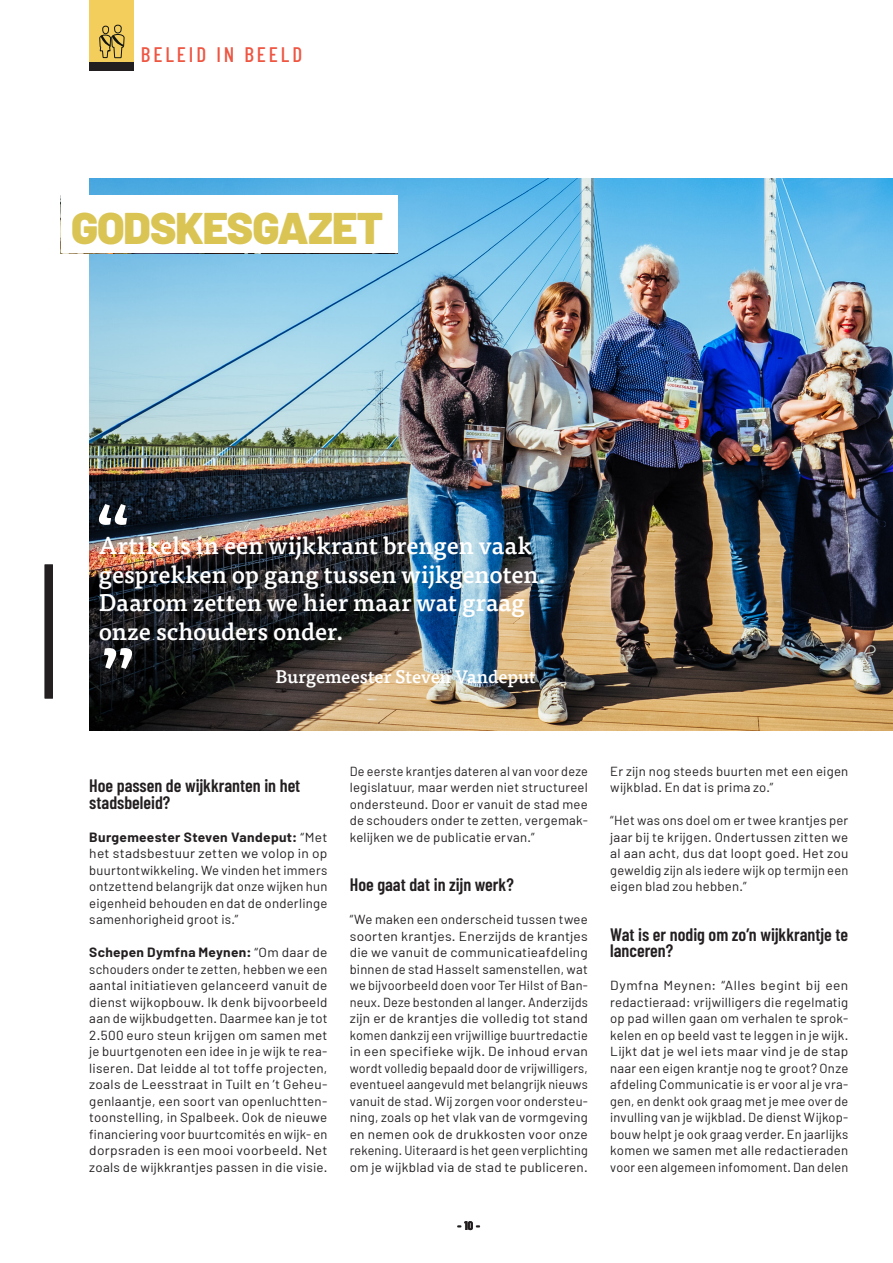
<style>
.page{position:relative;width:893px;height:1263px;background:#fff}
.page>*{position:absolute;margin:0;border:0;box-sizing:border-box;transform-origin:0 0}
.t1{font:900 44.4px "Barlow";letter-spacing:-.025em;color:#dac554}
.Quote_Klein{font:500 24px/28.8px "Tisa Pro";color:#fff}
.Themanaam{font:500 21px "Barlow Condensed";letter-spacing:.14em;color:#ee5642}
.Tussentitel{font:600 18px/16.5px "Barlow Condensed";color:#231f20}
.Quote_Klein-2{font:500 18px "Tisa Pro";letter-spacing:-.005em;color:#fff}
.Brood_uitgelijnd{font:13.2px/16.5px "Barlow";letter-spacing:.02em;color:#231f20;text-align:justify;scale:1.05 1}
.Brood_uitgelijnd-2{font:13.2px/16.5px "Barlow";letter-spacing:.02em;color:#231f20;text-align:justify}
.Brood_uitgelijnd-3{font:13.2px/16.5px "Barlow";letter-spacing:.02em;color:#231f20;text-align:justify;scale:.96 1}
.t2{font:700 12px "Barlow Condensed";color:#231f20}
.s1{font-weight:700}
</style>
<div class="page">
<div style="left:45px;top:564px;width:8px;height:134px;background:#231f20"></div>
<div style="left:89px;top:62px;width:45px;height:8px;background:#231f20"></div>
<div style="left:89px;top:0;width:45px;height:62px;background:#f4ce5d"></div>
<svg style="left:99px;top:24px;width:26px;height:35px"></svg>
<img style="left:89px;top:179px;width:804px;height:551px">
<div style="left:61px;top:196px;width:337px;height:57px;background:#fff"></div>
<svg style="left:97px;top:504px;width:30px;height:21px"></svg>
<svg style="left:104px;top:648px;width:30px;height:21px"></svg>
<p class="Themanaam" style="left:141px;top:41px;width:163px">BELEID IN BEELD</p>
<p class="t1" style="left:71px;top:201px;width:314px">GODSKESGAZET</p>
<p class="Quote_Klein" style="left:99px;top:529px;width:449px">Artikels in een wijkkrant brengen vaak gesprekken op gang tussen wijkgenoten.<br>Daarom zetten we hier maar wat graag onze schouders onder.</p>
<p class="Quote_Klein-2" style="left:275px;top:663px;width:262px">Burgemeester Steven Vandeput</p>
<p class="Tussentitel" style="left:89px;top:777px;width:213px">Hoe passen de wijkkranten in het stadsbeleid?</p>
<p class="Brood_uitgelijnd" style="left:89px;top:828px;width:228px"><span class="s1">Burgemeester Steven Vandeput:</span> “Met het stadsbestuur zetten we volop in op buurtontwikkeling. We vinden het immers ontzettend belangrijk dat onze wijken hun eigenheid behouden en dat de onderlinge samenhorigheid groot is.”</p>
<p class="Brood_uitgelijnd" style="left:89px;top:944px;width:228px"><span class="s1">Schepen Dymfna Meynen:</span> “Om daar de schouders onder te zetten, hebben we een aantal initiatieven gelanceerd vanuit de dienst wijkopbouw. Ik denk bijvoorbeeld aan de wijkbudgetten. Daarmee kan je tot 2.500 euro steun krijgen om samen met je buurtgenoten een idee in je wijk te rea&shy;liseren. Dat leidde al tot toffe projecten, zoals de Leesstraat in Tuilt en ’t Geheu&shy;genlaantje, een soort van openluchtten&shy;toonstelling, in Spalbeek. Ook de nieuwe financiering voor buurtcomités en wijk- en dorpsraden is een mooi voorbeeld. Net zoals de wijkkrantjes passen in die visie.</p>
<p class="Brood_uitgelijnd-3" style="left:350px;top:762px;width:250px">De eerste krantjes dateren al van voor deze legislatuur, maar werden niet structureel ondersteund. Door er vanuit de stad mee de schouders onder te zetten, vergemak&shy;kelijken we de publicatie ervan.”</p>
<p class="Tussentitel" style="left:350px;top:876px;width:166px">Hoe gaat dat in zijn werk?</p>
<p class="Brood_uitgelijnd-2" style="left:350px;top:911px;width:240px">“We maken een onderscheid tussen twee soorten krantjes. Enerzijds de krantjes die we vanuit de communicatieafdeling binnen de stad Hasselt samenstellen, wat we bijvoorbeeld doen voor Ter Hilst of Ban&shy;neux. Deze bestonden al langer. Anderzijds zijn er de krantjes die volledig tot stand komen dankzij een vrijwillige buurtredactie in een specifieke wijk. De inhoud ervan wordt volledig bepaald door de vrijwilligers, eventueel aangevuld met belangrijk nieuws vanuit de stad. Wij zorgen voor ondersteu&shy;ning, zoals op het vlak van de vormgeving en nemen ook de drukkosten voor onze rekening. Uiteraard is het geen verplichting om je wijkblad via de stad te publiceren.</p>
<p class="t2" style="left:458px;top:1218px;width:24px">- 10 -</p>
<p class="Brood_uitgelijnd-2" style="left:610px;top:762px;width:240px">Er zijn nog steeds buurten met een eigen wijkblad. En dat is prima zo.”</p>
<p class="Brood_uitgelijnd-2" style="left:610px;top:812px;width:240px">“Het was ons doel om er twee krantjes per jaar bij te krijgen. Ondertussen zitten we al aan acht, dus dat loopt goed. Het zou geweldig zijn als iedere wijk op termijn een eigen blad zou hebben.”</p>
<p class="Tussentitel" style="left:610px;top:925px;width:240px">Wat is er nodig om zo’n wijkkrantje te lanceren?</p>
<p class="Brood_uitgelijnd" style="left:610px;top:977px;width:228px">Dymfna Meynen: “Alles begint bij een redactieraad: vrijwilligers die regelmatig op pad willen gaan om verhalen te sprok&shy;kelen en op beeld vast te leggen in je wijk.<br>Lijkt dat je wel iets maar vind je de stap naar een eigen krantje nog te groot? Onze afdeling Communicatie is er voor al je vra&shy;gen, en denkt ook graag met je mee over de invulling van je wijkblad. De dienst Wijkop&shy;bouw helpt je ook graag verder. En jaarlijks komen we samen met alle redactieraden voor een algemeen infomoment. Dan delen</p>
</div>
